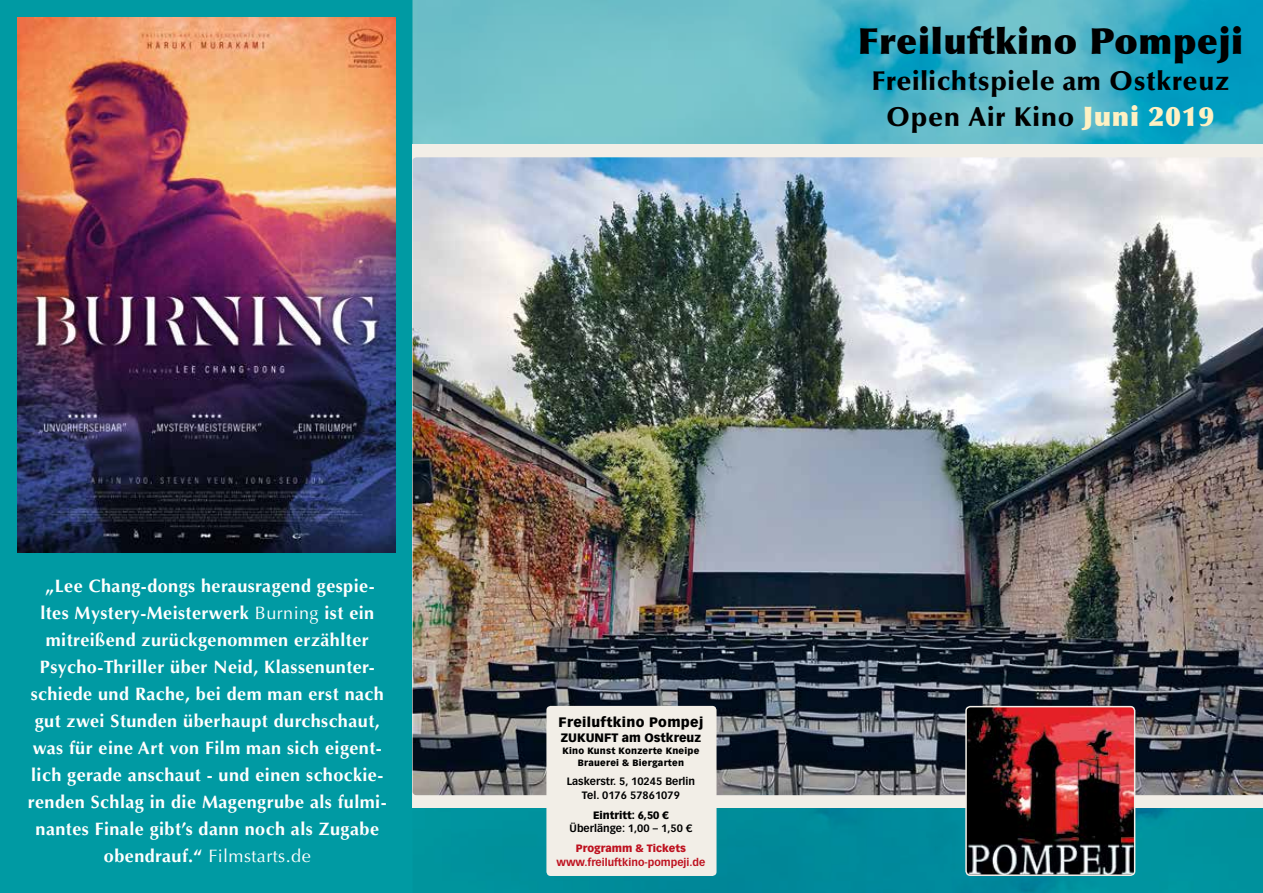
<style>
.page{position:relative;width:1263px;height:893px;background:#009aa3}
.page>*{position:absolute;margin:0;border:0;box-sizing:border-box;transform-origin:0 0}
.t1{font:900 36px "Optima LT Std";letter-spacing:.02em;color:#000}
.t2{font:900 27px/36px "Optima LT Std";letter-spacing:.025em;color:#000;text-align:center}
.t3{font:700 18px/27px "Optima LT Std";letter-spacing:.025em;color:#fff;text-align:center}
.t4{font:900 13.5px "Vectora LT Std";letter-spacing:.025em;color:#000}
.t5{font:900 12px "Vectora LT Std";color:#000}
.t6{font:700 10.5px/13.5px "Vectora LT Std";color:#000;text-align:center}
.t7{font:700 10.5px "Vectora LT Std";color:#be111f}
.t8{font:900 10.5px "Vectora LT Std";color:#be111f}
.t9{font:900 10.5px "Vectora LT Std";color:#000}
.t10{font:900 9px/12px "Vectora LT Std";letter-spacing:.025em;color:#000;text-align:center}
.s1{color:#fff1c3}
.s2{font-weight:400}
</style>
<div class="page">
<img style="left:502px;top:808px;width:672px;height:85px">
<img style="left:412px;top:0;width:851px;height:145px">
<div style="left:412px;top:145px;width:851px;height:663px;background:#f2eee7"></div>
<img style="left:413px;top:157px;width:850px;height:638px">
<img style="left:968px;top:707px;width:167px;height:168px">
<div style="left:965px;top:706px;width:170px;height:170px;border:2px solid #f2eee7;border-radius:4px"></div>
<div style="left:546px;top:706px;width:170px;height:170px;background:#f2eee7;border-radius:4px"></div>
<img style="left:17px;top:17px;width:378px;height:535px">
<h1 class="t1" style="left:857px;top:19px;width:387px">Freiluftkino Pompeji</h1>
<h2 class="t2" style="left:872px;top:63px;width:359px">Freilichtspiele am Ostkreuz<br>Open Air Kino <span class="s1">Juni 2019</span></h2>
<p class="t3" style="left:28px;top:572px;width:360px">„Lee Chang-dongs herausragend gespie&shy;ltes Mystery-Meisterwerk <span class="s2">Burning</span> ist ein mitreißend zurückgenommen erzählter Psycho-Thriller über Neid, Klassenunter&shy;schiede und Rache, bei dem man erst nach gut zwei Stunden überhaupt durchschaut, was für eine Art von Film man sich eigent&shy;lich gerade anschaut - und einen schockie&shy;renden Schlag in die Magengrube als fulmi&shy;nantes Finale gibt’s dann noch als Zugabe obendrauf.“ <span class="s2">Filmstarts.de</span></p>
<p class="t4" style="left:558px;top:713px;width:146px">Freiluftkino Pompej</p>
<p class="t5" style="left:561px;top:730px;width:142px">ZUKUNFT am Ostkreuz</p>
<p class="t10" style="left:562px;top:744px;width:139px">Kino Kunst Konzerte Kneipe<br>Brauerei &amp; Biergarten</p>
<p class="t6" style="left:567px;top:775px;width:130px">Laskerstr. 5, 10245 Berlin<br>Tel. 0176 57861079</p>
<p class="t9" style="left:593px;top:808px;width:77px">Eintritt: 6,50 €</p>
<p class="t6" style="left:570px;top:822px;width:124px">Überlänge: 1,00 – 1,50 €</p>
<p class="t8" style="left:576px;top:842px;width:112px">Programm &amp; Tickets</p>
<p class="t7" style="left:557px;top:856px;width:150px">www.freiluftkino-pompeji.de</p>
</div>
